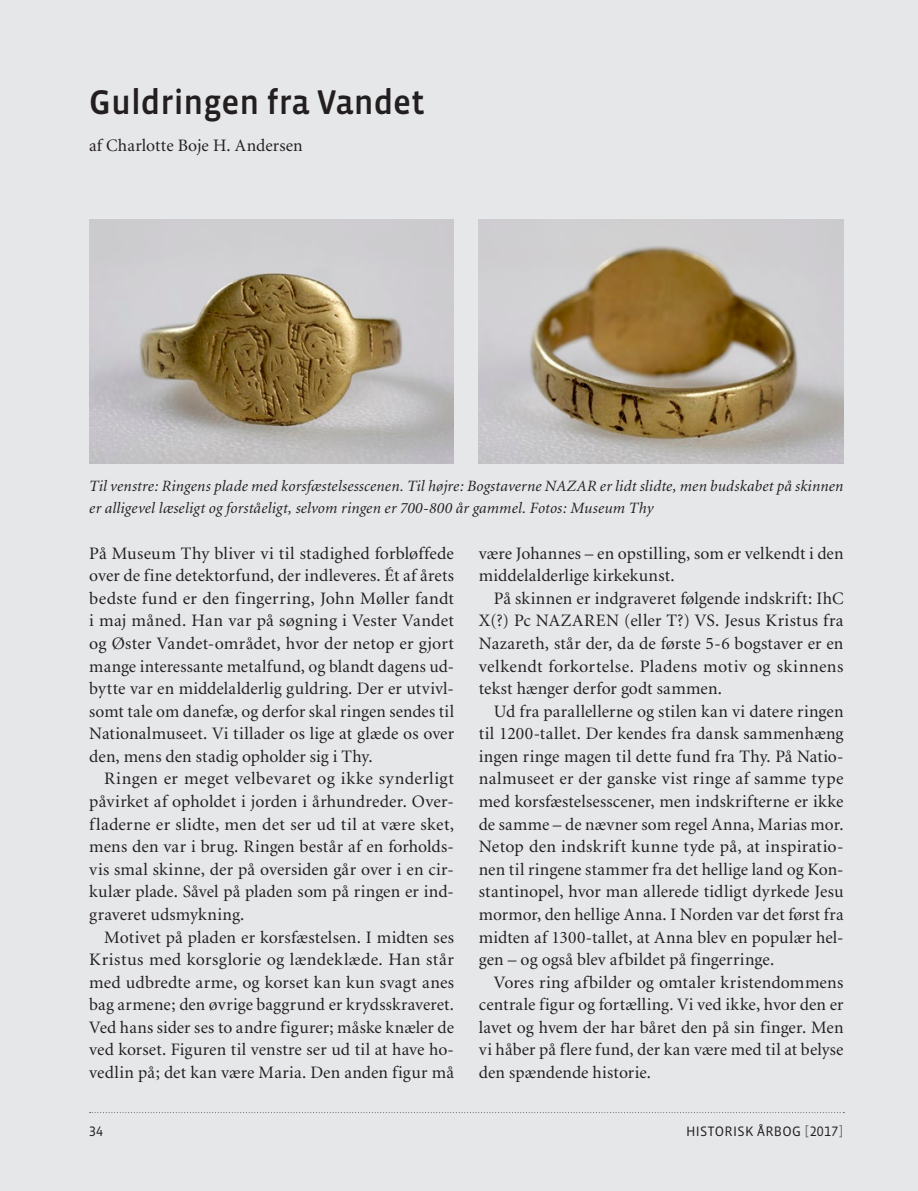
<style>
.page{position:relative;width:918px;height:1191px;background:#e6e7e9}
.page>*{position:absolute;margin:0;border:0;box-sizing:border-box;transform-origin:0 0}
.Overskrift{font:500 35px "Vista Sans OT";color:#231f20}
.Brødtekst_m__indryk{font:17.5px/22.6px "Minion";letter-spacing:.005em;color:#231f20;text-align:justify}
.Brødtekst_u__indryk{font:17.5px/22.6px "Minion";color:#231f20;text-align:justify}
.Billedtekst{font:italic 15.75px/22.6px "Minion";letter-spacing:.01em;color:#231f20}
.t1{font:14px "Vista Sans OT";letter-spacing:.025em;color:#231f20}
.s1{color:#6c6d70}
</style>
<div class="page">
<img style="left:89px;top:220px;width:365px;height:243px">
<img style="left:479px;top:220px;width:364px;height:243px">
<svg style="left:90px;top:1112px;width:754px;height:1px"></svg>
<p class="Overskrift" style="left:89px;top:84px;width:337px">Guldringen fra Vandet</p>
<p class="Brødtekst_u__indryk" style="left:89px;top:135px;width:215px">af Charlotte Boje H. Andersen</p>
<p class="Billedtekst" style="left:89px;top:475px;width:755px">Til venstre: Ringens plade med korsfæstelsesscenen. Til højre: Bogstaverne NAZAR er lidt slidte, men budskabet på skinnen er alligevel læseligt og forståeligt, selvom ringen er 700-800 år gammel. Fotos: Museum Thy</p>
<p class="Brødtekst_u__indryk" style="left:89px;top:542px;width:366px">På Museum Thy bliver vi til stadighed forbløffede over de fine detektorfund, der indleveres. Ét af årets bedste fund er den fingerring, John Møller fandt i maj måned. Han var på søgning i Vester Vandet og Øster Vandet-området, hvor der netop er gjort mange interessante metalfund, og blandt dagens ud&shy;bytte var en middelalderlig guldring. Der er utvivl&shy;somt tale om danefæ, og derfor skal ringen sendes til Nationalmuseet. Vi tillader os lige at glæde os over den, mens den stadig opholder sig i Thy.</p>
<p class="Brødtekst_m__indryk" style="left:89px;top:768px;width:366px;text-indent:15px">Ringen er meget velbevaret og ikke synderligt påvirket af opholdet i jorden i århundreder. Over&shy;fladerne er slidte, men det ser ud til at være sket, mens den var i brug. Ringen består af en forholds&shy;vis smal skinne, der på oversiden går over i en cir&shy;kulær plade. Såvel på pladen som på ringen er ind&shy;graveret udsmykning.</p>
<p class="Brødtekst_m__indryk" style="left:89px;top:926px;width:366px;text-indent:15px">Motivet på pladen er korsfæstelsen. I midten ses Kristus med korsglorie og lændeklæde. Han står med udbredte arme, og korset kan kun svagt anes bag armene; den øvrige baggrund er krydsskraveret.<br>Ved hans sider ses to andre figurer; måske knæler de ved korset. Figuren til venstre ser ud til at have ho&shy;vedlin på; det kan være Maria. Den anden figur må</p>
<p class="Brødtekst_m__indryk" style="left:479px;top:542px;width:366px">være Johannes – en opstilling, som er velkendt i den middelalderlige kirkekunst.</p>
<p class="Brødtekst_m__indryk" style="left:479px;top:587px;width:366px;text-indent:15px">På skinnen er indgraveret følgende indskrift: IhC X(?) Pc NAZAREN (eller T?) VS. Jesus Kristus fra Nazareth, står der, da de første 5-6 bogstaver er en velkendt forkortelse. Pladens motiv og skinnens tekst hænger derfor godt sammen.</p>
<p class="Brødtekst_m__indryk" style="left:479px;top:700px;width:366px;text-indent:15px">Ud fra parallellerne og stilen kan vi datere ringen til 1200-tallet. Der kendes fra dansk sammenhæng ingen ringe magen til dette fund fra Thy. På Natio&shy;nalmuseet er der ganske vist ringe af samme type med korsfæstelsesscener, men indskrifterne er ikke de samme – de nævner som regel Anna, Marias mor.<br>Netop den indskrift kunne tyde på, at inspiratio&shy;nen til ringene stammer fra det hellige land og Kon&shy;stantinopel, hvor man allerede tidligt dyrkede Jesu mormor, den hellige Anna. I Norden var det først fra midten af 1300-tallet, at Anna blev en populær hel&shy;gen – og også blev afbildet på fingerringe.</p>
<p class="Brødtekst_m__indryk" style="left:479px;top:971px;width:366px;text-indent:15px">Vores ring afbilder og omtaler kristendommens centrale figur og fortælling. Vi ved ikke, hvor den er lavet og hvem der har båret den på sin finger. Men vi håber på flere fund, der kan være med til at belyse den spændende historie.</p>
<p class="t1" style="left:89px;top:1124px;width:15px">34</p>
<p class="t1" style="left:686px;top:1124px;width:159px">HISTORISK ÅRBOG <span class="s1">[</span>2017<span class="s1">]</span></p>
</div>
